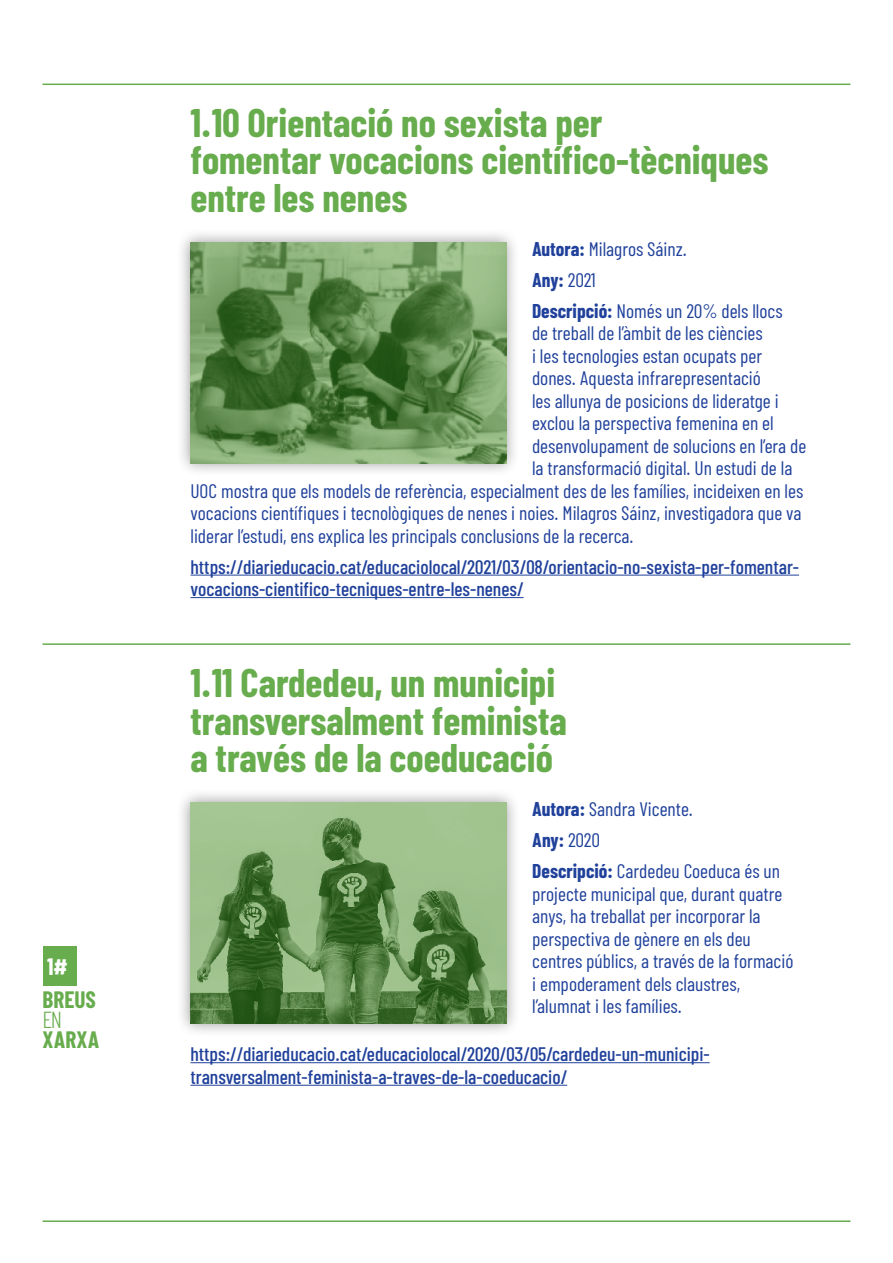
<style>
.page{position:relative;width:893px;height:1263px;background:#fff}
.page>*{position:absolute;margin:0;border:0;box-sizing:border-box;transform-origin:0 0}
.t1{font:700 39px/37.5px "Barlow Condensed";color:#67ac4d}
.t2{font:700 23.25px "Barlow Condensed";color:#67ac4d}
.t3{font:700 23.25px "Barlow Condensed";color:#fff}
.t4{font:300 23.25px "Barlow Condensed";color:#67ac4d}
.t5{font:19.5px/22.5px "Barlow Condensed";color:#20419b}
.t6{font:500 19.5px/22.5px "Barlow Condensed";color:#20419b}
.s1{font-weight:700}
</style>
<div class="page">
<hr style="left:43px;top:84px;width:807px;height:1px;background:#67ac4d">
<hr style="left:43px;top:1220px;width:807px;height:2px;background:#67ac4d">
<div style="left:43px;top:946px;width:33px;height:40px;background:#67ac4d"></div>
<hr style="left:190px;top:575px;width:609px;height:1px;background:#20419b">
<hr style="left:190px;top:597px;width:334px;height:1px;background:#20419b">
<hr style="left:190px;top:1062px;width:520px;height:1px;background:#20419b">
<hr style="left:190px;top:1085px;width:377px;height:1px;background:#20419b">
<hr style="left:43px;top:643px;width:807px;height:2px;background:#67ac4d">
<div style="left:177px;top:229px;width:343px;height:249px;background:#000;opacity:.4"></div>
<img style="left:190px;top:242px;width:316px;height:221px">
<div style="left:177px;top:789px;width:344px;height:249px;background:#000;opacity:.4"></div>
<img style="left:190px;top:802px;width:317px;height:222px">
<p class="t3" style="left:47px;top:952px;width:22px">1#</p>
<p class="t2" style="left:43px;top:985px;width:55px">BREUS</p>
<p class="t4" style="left:43px;top:1009px;width:21px">EN</p>
<p class="t2" style="left:43px;top:1025px;width:58px">XARXA</p>
<h1 class="t1" style="left:190px;top:103px;width:580px">1.10 Orientació no sexista per<br>fomentar vocacions científico-tècniques entre les nenes</h1>
<p class="t5" style="left:532px;top:232px;width:252px;line-height:31px"><span class="s1">Autora:</span> Milagros Sáinz.<br><span class="s1">Any:</span> 2021<br><span class="s1">Descripció:</span> Només un 20% dels llocs</p>
<p class="t5" style="left:532px;top:321px;width:232px">de treball de l’àmbit de les ciències</p>
<p class="t5" style="left:532px;top:344px;width:232px">i les tecnologies estan ocupats per</p>
<p class="t5" style="left:532px;top:366px;width:230px">dones. Aquesta infrarepresentació</p>
<p class="t5" style="left:532px;top:389px;width:248px">les allunya de posicions de lideratge i</p>
<p class="t5" style="left:532px;top:411px;width:243px">exclou la perspectiva femenina en el</p>
<p class="t5" style="left:532px;top:434px;width:276px">desenvolupament de solucions en l’era de</p>
<p class="t5" style="left:532px;top:456px;width:262px">la transformació digital. Un estudi de la</p>
<p class="t5" style="left:190px;top:479px;width:614px">UOC mostra que els models de referència, especialment des de les famílies, incideixen en les</p>
<p class="t5" style="left:190px;top:501px;width:612px">vocacions científiques i tecnològiques de nenes i noies. Milagros Sáinz, investigadora que va</p>
<p class="t5" style="left:190px;top:524px;width:445px">liderar l’estudi, ens explica les principals conclusions de la recerca.</p>
<p class="t6" style="left:190px;top:555px;width:610px">https://diarieducacio.cat/educaciolocal/2021/03/08/orientacio-no-sexista-per-fomentar&shy;vocacions-cientifico-tecniques-entre-les-nenes/</p>
<h1 class="t1" style="left:190px;top:664px;width:378px">1.11 Cardedeu, un municipi transversalment feminista a través de la coeducació</h1>
<p class="t5" style="left:532px;top:793px;width:249px;line-height:31px"><span class="s1">Autora:</span> Sandra Vicente.<br><span class="s1">Any:</span> 2020<br><span class="s1">Descripció:</span> Cardedeu Coeduca és un</p>
<p class="t5" style="left:532px;top:882px;width:263px">projecte municipal que, durant quatre anys, ha treballat per incorporar la perspectiva de gènere en els deu centres públics, a través de la formació i empoderament dels claustres, l’alumnat i les famílies.</p>
<p class="t6" style="left:190px;top:1042px;width:521px">https://diarieducacio.cat/educaciolocal/2020/03/05/cardedeu-un-municipi&shy;transversalment-feminista-a-traves-de-la-coeducacio/</p>
</div>
